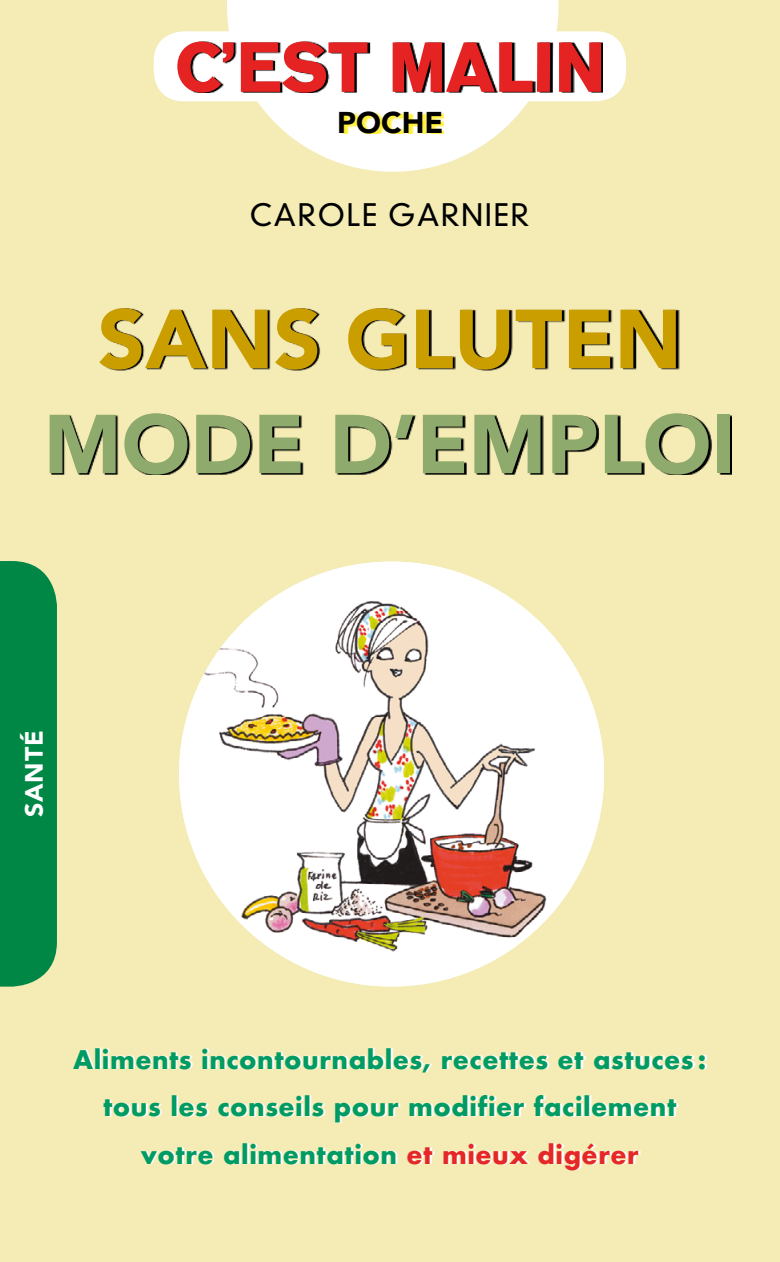
<style>
.page{position:relative;width:780px;height:1262px;background:#fff}
.page>*{position:absolute;margin:0;border:0;box-sizing:border-box;transform-origin:0 0}
.t1{font:900 82.5px "Avenir";color:#8eaa6d}
.t2{font:900 82.5px "Avenir";color:#cb9e00}
.t3{font:700 70px "AG Old Face";color:#e52322}
.t4{font:300 30px "DIN Neuzeit Grotesk";letter-spacing:.05em;color:#000}
.t5{font:900 30px "Avenir";color:#000}
.t6{font:700 25px/47.5px "Futura";letter-spacing:.02em;color:#009a63;text-align:center}
.t7{font:900 25px "Avenir";letter-spacing:.03em;color:#fff}
.s1{color:#e52727}
</style>
<div class="page">
<div style="left:0;top:0;width:780px;height:1261px;background:#f4ecb4"></div>
<img style="left:179px;top:561px;width:425px;height:425px;border-radius:212px">
<div style="left:0;top:561px;width:57px;height:425px;background:#008746"></div>
<svg style="left:227px;top:0;width:331px;height:172px;fill:#fff"></svg>
<div style="left:154px;top:31px;width:472px;height:70px;background:#fff;border-radius:30px"></div>
<svg style="left:75px;top:1047px;width:632px;height:123px"></svg>
<svg style="left:51px;top:308px;width:681px;height:166px"></svg>
<div style="left:341px;top:111px;width:103px;height:23px;background:#ffed00;opacity:.8"></div>
<svg style="left:179px;top:41px;width:424px;height:52px"></svg>
<h2 class="t3" style="left:175px;top:25px;width:432px">C’EST MALIN</h2>
<p class="t5" style="left:337px;top:97px;width:108px">POCHE</p>
<p class="t4" style="left:250px;top:197px;width:281px">CAROLE GARNIER</p>
<h1 class="t2" style="left:98px;top:269px;width:585px">SANS GLUTEN</h1>
<h1 class="t1" style="left:44px;top:374px;width:693px">MODE D’EMPLOI</h1>
<p class="t7" style="left:13px;top:817px;width:88px;rotate:-90deg">SANTÉ</p>
<p class="t6" style="left:73px;top:1035px;width:634px">Aliments incontournables, recettes et astuces : tous les conseils pour modifier facilement votre alimentation <span class="s1">et mieux digérer</span></p>
</div>
